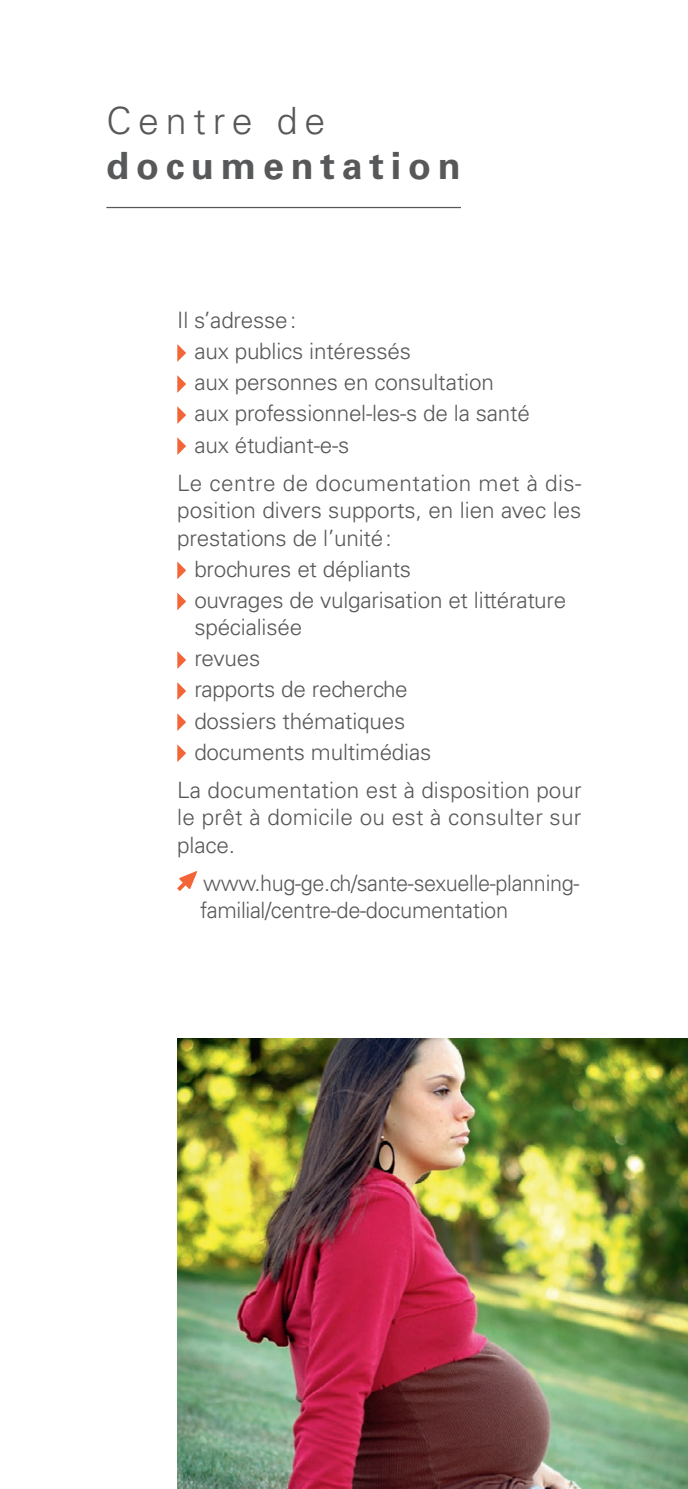
<style>
.page{position:relative;width:688px;height:1489px;background:#fff}
.page>*{position:absolute;margin:0;border:0;box-sizing:border-box;transform-origin:0 0}
.t1{font:700 37.5px "Univers LT Std";letter-spacing:.18em;color:#57585a}
.t2{font:300 37.5px "Univers LT Std";letter-spacing:.18em;color:#57585a}
.t3{font:300 22.5px/31px "Univers LT Std";letter-spacing:-.01em;color:#57585a}
.t4{font:300 22.5px/27.5px "Univers LT Std";letter-spacing:-.01em;color:#57585a;scale:.96 1}
</style>
<div class="page">
<svg style="left:177px;top:344px;width:9px;height:18px"></svg>
<svg style="left:177px;top:375px;width:9px;height:18px"></svg>
<svg style="left:177px;top:406px;width:9px;height:18px"></svg>
<svg style="left:177px;top:437px;width:9px;height:18px"></svg>
<svg style="left:177px;top:561px;width:9px;height:18px"></svg>
<svg style="left:177px;top:592px;width:9px;height:18px"></svg>
<svg style="left:177px;top:651px;width:9px;height:18px"></svg>
<svg style="left:177px;top:682px;width:9px;height:18px"></svg>
<svg style="left:177px;top:713px;width:9px;height:18px"></svg>
<svg style="left:177px;top:744px;width:9px;height:18px"></svg>
<svg style="left:177px;top:871px;width:20px;height:20px"></svg>
<hr style="left:106px;top:207px;width:355px;height:1px;background:#57585a">
<img style="left:177px;top:1038px;width:510px;height:450px">
<h1 class="t2" style="left:106px;top:98px;width:220px">Centre de</h1>
<h1 class="t1" style="left:106px;top:143px;width:355px">documentation</h1>
<p class="t3" style="left:194px;top:305px;width:337px;text-indent:-17px">Il s’adresse:<br>aux publics intéressés<br>aux personnes en consultation aux professionnel-les-s de la santé aux étudiant-e-s</p>
<p class="t3" style="left:177px;top:469px;width:405px;line-height:27.5px;text-align:justify">Le centre de documentation met à dis&shy;position divers supports, en lien avec les prestations de l’unité:</p>
<p class="t3" style="left:194px;top:553px;width:373px">brochures et dépliants<br>ouvrages de vulgarisation et littérature</p>
<p class="t3" style="left:194px;top:612px;width:238px">spécialisée<br>revues<br>rapports de recherche dossiers thématiques documents multimédias</p>
<p class="t3" style="left:177px;top:776px;width:406px;line-height:27.5px;text-align:justify">La documentation est à disposition pour le prêt à domicile ou est à consulter sur place.</p>
<p class="t4" style="left:200px;top:869px;width:396px">www.hug-ge.ch/sante-sexuelle-planning&shy;familial/centre-de-documentation</p>
</div>
